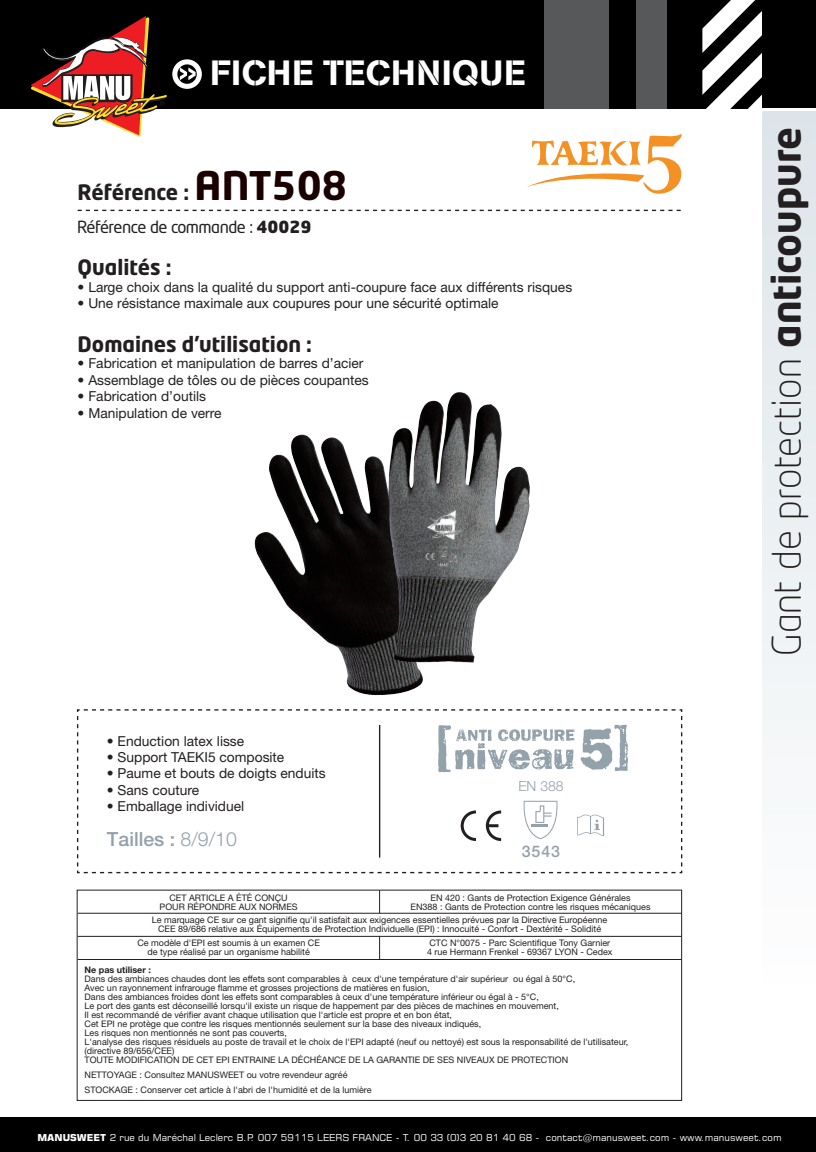
<style>
.page{position:relative;width:816px;height:1152px;background:#fff}
.page>*{position:absolute;margin:0;border:0;box-sizing:border-box;transform-origin:0 0}
.t1{font:300 39px "Neo Tech";color:#231f20}
.t2{font:34.8px "AG Book Stencil";letter-spacing:.02em;color:#fff}
.t3{font:700 21px "Neo Tech";color:#231f20}
.t4{font:500 19.5px "Helvetica Neue";color:#93a1aa}
.t5{font:16.5px "Neo Tech";letter-spacing:-.03em;color:#231f20}
.t6{font:500 16.05px "Helvetica Neue";color:#93a1aa}
.t7{font:300 13.95px "Helvetica Neue";color:#93a1aa}
.t8{font:13.8px "Helvetica Neue";color:#231f20}
.t9{font:9.6px "Square 721 BT";color:#fff}
.t10{font:9px/9px "Helvetica Neue";color:#231f20;text-align:center}
.t11{font:700 9px "Helvetica Neue";color:#231f20}
.s1{font-size:39px;color:#1b0000}
.s2{font-weight:900}
.s3{font-weight:300}
.s4{font-weight:700}
</style>
<div class="page">
<div style="left:77px;top:890px;width:605px;height:211px;border:1px solid #231f20"></div>
<div style="left:0;top:0;width:791px;height:109px;background:#000"></div>
<svg style="left:762px;top:111px;width:54px;height:1007px"></svg>
<svg style="left:702px;top:0;width:61px;height:181px"></svg>
<div style="left:0;top:1118px;width:816px;height:34px;background:#000"></div>
<svg style="left:30px;top:16px;width:172px;height:121px"></svg>
<div style="left:544px;top:0;width:65px;height:109px;background:#57585a"></div>
<div style="left:637px;top:0;width:30px;height:109px;background:#57585a"></div>
<svg style="left:78px;top:210px;width:603px;height:1px"></svg>
<svg style="left:527px;top:134px;width:155px;height:60px"></svg>
<div style="left:762px;top:0;width:54px;height:111px;background:#000"></div>
<hr style="left:760px;top:109px;width:56px;height:2px;background:#fff">
<hr style="left:78px;top:913px;width:604px;height:1px;background:#231f20">
<hr style="left:78px;top:936px;width:604px;height:1px;background:#231f20">
<hr style="left:78px;top:959px;width:604px;height:1px;background:#231f20">
<svg style="left:379px;top:890px;width:1px;height:23px"></svg>
<svg style="left:379px;top:936px;width:1px;height:23px"></svg>
<img style="left:254px;top:434px;width:169px;height:262px">
<img style="left:388px;top:392px;width:142px;height:271px">
<svg style="left:77px;top:709px;width:606px;height:165px"></svg>
<h2 class="t2" style="left:211px;top:51px;width:316px">FICHE TECHNIQUE</h2>
<h3 class="t3" style="left:78px;top:179px;width:271px">Référence : <span class="s1">ANT508</span></h3>
<h3 class="t5" style="left:77px;top:217px;width:236px">Référence de commande : <span class="s2">40029</span></h3>
<h3 class="t3" style="left:78px;top:254px;width:96px">Qualités :</h3>
<h3 class="t8" style="left:78px;top:278px;width:496px">• Large choix dans la qualité du support anti-coupure face aux différents risques</h3>
<h3 class="t8" style="left:78px;top:295px;width:422px">• Une résistance maximale aux coupures pour une sécurité optimale</h3>
<h3 class="t3" style="left:78px;top:331px;width:236px">Domaines d'utilisation :</h3>
<h3 class="t8" style="left:78px;top:355px;width:287px">• Fabrication et manipulation de barres d’acier</h3>
<h3 class="t8" style="left:78px;top:372px;width:293px">• Assemblage de tôles ou de pièces coupantes</h3>
<h3 class="t8" style="left:78px;top:388px;width:130px">• Fabrication d’outils</h3>
<h3 class="t8" style="left:78px;top:404px;width:145px">• Manipulation de verre</h3>
<h3 class="t8" style="left:107px;top:732px;width:139px">• Enduction latex lisse</h3>
<h3 class="t8" style="left:107px;top:749px;width:179px">• Support TAEKI5 composite</h3>
<h3 class="t8" style="left:107px;top:765px;width:220px">• Paume et bouts de doigts enduits</h3>
<h3 class="t8" style="left:107px;top:782px;width:94px">• Sans couture</h3>
<h3 class="t8" style="left:107px;top:798px;width:139px">• Emballage individuel</h3>
<h3 class="t4" style="left:107px;top:827px;width:132px">Tailles : <span class="s3">8/9/10</span></h3>
<h3 class="t7" style="left:518px;top:778px;width:47px">EN 388</h3>
<h3 class="t6" style="left:522px;top:842px;width:40px">3543</h3>
<p class="t10" style="left:160px;top:893px;width:140px">CET ARTICLE A ÉTÉ CONÇU<br>POUR RÉPONDRE AUX NORMES</p>
<p class="t10" style="left:411px;top:893px;width:241px">EN 420 : Gants de Protection Exigence Générales<br>EN388 : Gants de Protection contre les risques mécaniques</p>
<p class="t10" style="left:152px;top:915px;width:457px">Le marquage CE sur ce gant signifie qu'il satisfait aux exigences essentielles prévues par la Directive Européenne<br>CEE 89/686 relative aux Équipements de Protection Individuelle (EPI) : Innocuité - Confort - Dextérité - Solidité</p>
<p class="t10" style="left:137px;top:939px;width:184px">Ce modèle d'EPI est soumis à un examen CE de type réalisé par un organisme habilité</p>
<p class="t10" style="left:427px;top:939px;width:187px;text-align:left">CTC N°0075 - Parc Scientifique Tony Garnier<br>4 rue Hermann Frenkel - 69367 LYON - Cedex</p>
<p class="t11" style="left:85px;top:965px;width:68px">Ne pas utiliser :</p>
<p class="t10" style="left:85px;top:975px;width:545px;text-align:left">Dans des ambiances chaudes dont les effets sont comparables à ceux d'une température d'air supérieur ou égal à 50°C,<br>Avec un rayonnement infrarouge flamme et grosses projections de matières en fusion,<br>Dans des ambiances froides dont les effets sont comparables à ceux d'une température inférieur ou égal à - 5°C,<br>Le port des gants est déconseillé lorsqu'il existe un risque de happement par des pièces de machines en mouvement,<br>Il est recommandé de vérifier avant chaque utilisation que l'article est propre et en bon état,<br>Cet EPI ne protège que contre les risques mentionnés seulement sur la base des niveaux indiqués,<br>Les risques non mentionnés ne sont pas couverts,<br>L'analyse des risques résiduels au poste de travail et le choix de l'EPI adapté (neuf ou nettoyé) est sous la responsabilité de l'utilisateur, (directive 89/656/CEE)<br>TOUTE MODIFICATION DE CET EPI ENTRAINE LA DÉCHÉANCE DE LA GARANTIE DE SES NIVEAUX DE PROTECTION</p>
<p class="t10" style="left:85px;top:1068px;width:288px;line-height:15px;text-align:left">NETTOYAGE : Consultez MANUSWEET ou votre revendeur agréé<br>STOCKAGE : Conserver cet article à l'abri de l'humidité et de la lumière</p>
<h1 class="t1" style="left:763px;top:656px;width:531px;rotate:-90deg">Gant de protection <span class="s4">anticoupure</span></h1>
<p class="t9" style="left:37px;top:1131px;width:746px"><span class="s4">MANUSWEET</span> 2 rue du Maréchal Leclerc B.P. 007 59115 LEERS FRANCE - T. 00 33 (0)3 20 81 40 68 - contact@manusweet.com - www.manusweet.com</p>
</div>
